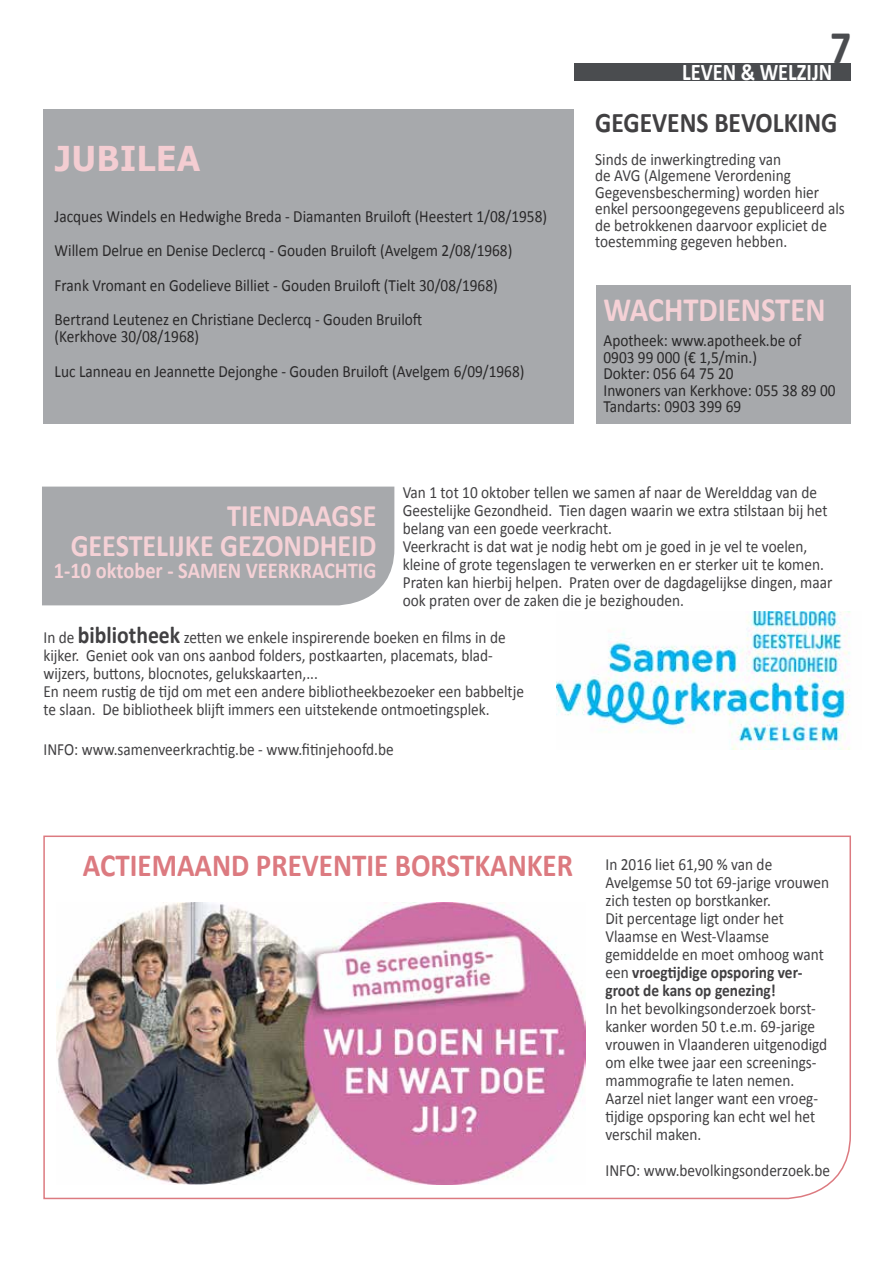
<style>
.page{position:relative;width:893px;height:1263px;background:#fff}
.page>*{position:absolute;margin:0;border:0;box-sizing:border-box;transform-origin:0 0}
.t1{font:700 47.1px "Calibri";color:#4a4c4f;scale:.89 1}
.t2{font:700 34.2px "Calibri";color:#f5d1d6;scale:.89 1}
.t3{font:700 34.2px "Verdana";color:#f4cdd2;scale:.89 1}
.t4{font:700 32.4px "Calibri";color:#dc7a80;scale:.89 1}
.t5{font:700 31.35px/30px "Calibri";color:#f5d1d6;text-align:right;scale:.89 1}
.t6{font:700 28.5px "Calibri";color:#414042;scale:.89 1}
.t7{font:700 24px "Calibri";color:#fff;scale:.85 1}
.t8{font:700 22.8px "Calibri";color:#f5d1d6;scale:.89 1}
.t9{font:17.1px/18px "Calibri";color:#414042;scale:.89 1}
.t10{font:17.1px/16.5px "Calibri";color:#292829;scale:.89 1}
.s1{font-weight:700;font-size:24.15px}
.s2{font-weight:700}
</style>
<div class="page">
<div style="left:574px;top:64px;width:276px;height:17px;background:#4a4c4f"></div>
<div style="left:596px;top:286px;width:255px;height:138px;background:#a7a9ac"></div>
<div style="left:43px;top:109px;width:531px;height:315px;background:#a7a9ac"></div>
<img style="left:43px;top:835px;width:808px;height:365px">
<div style="left:42px;top:487px;width:352px;height:118px;background:#a7a9ac"></div>
<img style="left:556px;top:612px;width:294px;height:138px">
<h2 class="t3" style="left:55px;top:135px;width:166px">JUBILEA</h2>
<p class="t10" style="left:55px;top:199px;width:555px;line-height:34.5px">Jacques Windels en Hedwighe Breda - Diamanten Bruiloft (Heestert 1/08/1958)<br>Willem Delrue en Denise Declercq - Gouden Bruiloft (Avelgem 2/08/1968)<br>Frank Vromant en Godelieve Billiet - Gouden Bruiloft (Tielt 30/08/1968)<br>Bertrand Leutenez en Christiane Declercq - Gouden Bruiloft</p>
<p class="t10" style="left:55px;top:320px;width:529px;line-height:34.5px">(Kerkhove 30/08/1968)<br>Luc Lanneau en Jeannette Dejonghe - Gouden Bruiloft (Avelgem 6/09/1968)</p>
<h1 class="t1" style="left:830px;top:17px;width:25px">7</h1>
<h3 class="t7" style="left:682px;top:57px;width:178px">LEVEN &amp; WELZIJN</h3>
<h3 class="t6" style="left:595px;top:104px;width:274px">GEGEVENS BEVOLKING</h3>
<p class="t9" style="left:595px;top:151px;width:282px;line-height:16.5px">Sinds de inwerkingtreding van<br>de AVG (Algemene Verordening Gegevensbescherming) worden hier enkel persoongegevens gepubliceerd als de betrokkenen daarvoor expliciet de toestemming gegeven hebben.</p>
<h2 class="t2" style="left:603px;top:287px;width:251px">WACHTDIENSTEN</h2>
<p class="t10" style="left:603px;top:332px;width:262px">Apotheek: www.apotheek.be of<br>0903 99 000 (€ 1,5/min.)<br>Dokter: 056 64 75 20<br>Inwoners van Kerkhove: 055 38 89 00<br>Tandarts: 0903 399 69</p>
<h3 class="t5" style="left:71px;top:500px;width:345px">TIENDAAGSE<br>GEESTELIJKE GEZONDHEID</h3>
<h3 class="t8" style="left:54px;top:556px;width:364px">1-10 oktober - SAMEN VEERKRACHTIG</h3>
<p class="t9" style="left:403px;top:483px;width:484px">Van 1 tot 10 oktober tellen we samen af naar de Werelddag van de Geestelijke Gezondheid. Tien dagen waarin we extra stilstaan bij het belang van een goede veerkracht.<br>Veerkracht is dat wat je nodig hebt om je goed in je vel te voelen, kleine of grote tegenslagen te verwerken en er sterker uit te komen.<br>Praten kan hierbij helpen. Praten over de dagdagelijkse dingen, maar ook praten over de zaken die je bezighouden.</p>
<p class="t9" style="left:43px;top:629px;width:541px">In de <span class="s1">bibliotheek</span> zetten we enkele inspirerende boeken en films in de kijker. Geniet ook van ons aanbod folders, postkaarten, placemats, blad&shy;wijzers, buttons, blocnotes, gelukskaarten,...<br>En neem rustig de tijd om met een andere bibliotheekbezoeker een babbeltje te slaan. De bibliotheek blijft immers een uitstekende ontmoetingsplek.</p>
<p class="t9" style="left:43px;top:740px;width:395px">INFO: www.samenveerkrachtig.be - www.fitinjehoofd.be</p>
<h3 class="t4" style="left:83px;top:845px;width:552px">ACTIEMAAND PREVENTIE BORSTKANKER</h3>
<p class="t9" style="left:605px;top:856px;width:253px">In 2016 liet 61,90 % van de<br>Avelgemse 50 tot 69-jarige vrouwen zich testen op borstkanker.<br>Dit percentage ligt onder het<br>Vlaamse en West-Vlaamse gemiddelde en moet omhoog want een <span class="s2">vroegtijdige opsporing ver&shy;groot de kans op genezing!</span></p>
<p class="t9" style="left:605px;top:1000px;width:251px">In het bevolkingsonderzoek borst&shy;kanker worden 50 t.e.m. 69-jarige vrouwen in Vlaanderen uitgenodigd om elke twee jaar een screenings&shy;mammografie te laten nemen.<br>Aarzel niet langer want een vroeg&shy;tijdige opsporing kan echt wel het verschil maken.</p>
<p class="t9" style="left:605px;top:1162px;width:254px">INFO: www.bevolkingsonderzoek.be</p>
</div>
